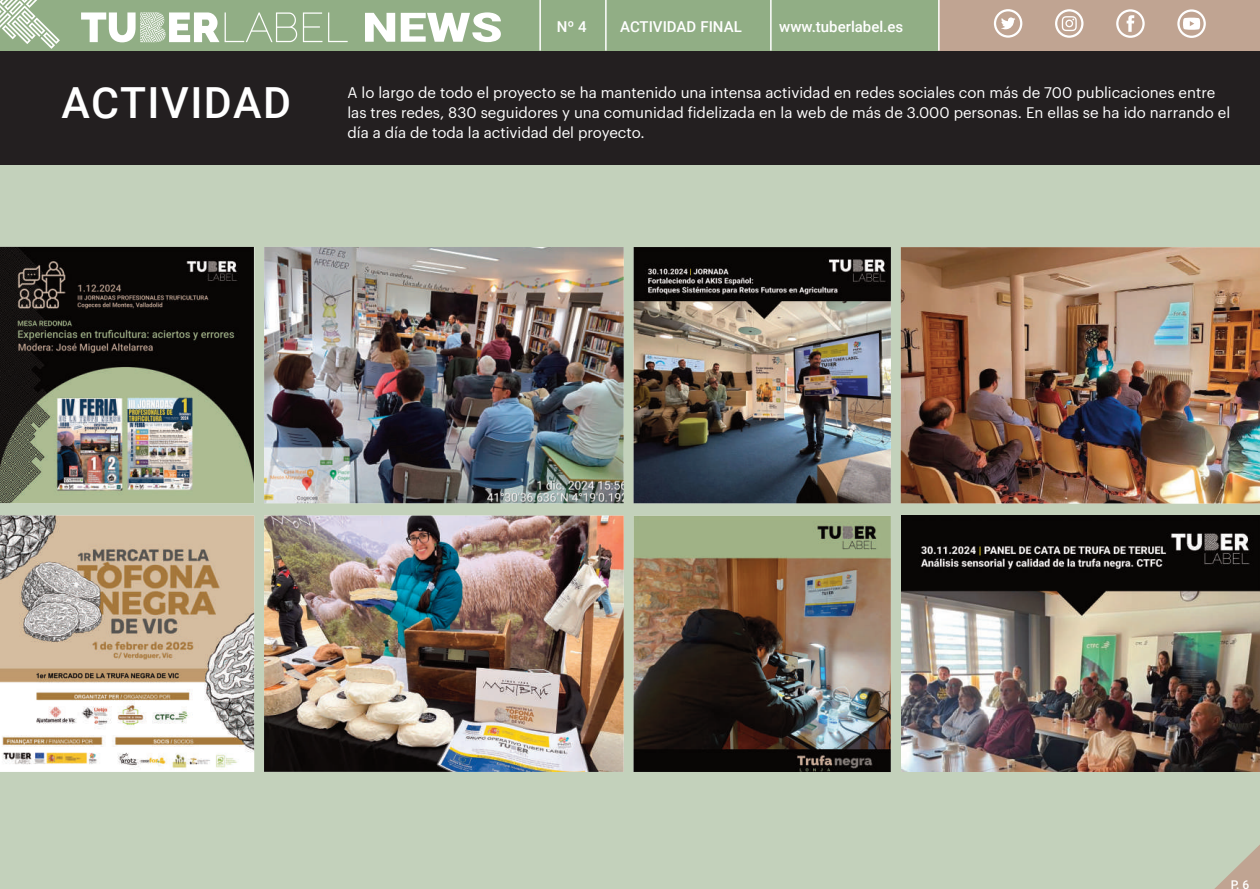
<style>
.page{position:relative;width:1260px;height:889px;background:#fff}
.page>*{position:absolute;margin:0;border:0;box-sizing:border-box;transform-origin:0 0}
.t1{font:500 42.9px "Roboto";letter-spacing:.035em;color:#fff}
.t2{font:15px/20.2px "Graphik";color:#fff}
.t3{font:500 15px "Roboto";color:#fff}
.t4{font:500 12px "Roboto";color:#fff}
</style>
<div class="page">
<div style="left:0;top:156px;width:1260px;height:732px;background:#c3d1bb"></div>
<div style="left:0;top:49px;width:1260px;height:115px;background:#231f20"></div>
<div style="left:0;top:0;width:1260px;height:51px;background:#91ae85"></div>
<div style="left:939px;top:0;width:321px;height:51px;background:#c0a492"></div>
<svg style="left:328px;top:12px;width:20px;height:30px"></svg>
<svg style="left:303px;top:12px;width:19px;height:30px"></svg>
<svg style="left:81px;top:12px;width:216px;height:30px"></svg>
<svg style="left:365px;top:13px;width:30px;height:29px"></svg>
<svg style="left:401px;top:12px;width:100px;height:30px"></svg>
<svg style="left:0;top:0;width:60px;height:49px"></svg>
<svg style="left:1177px;top:9px;width:29px;height:29px"></svg>
<svg style="left:994px;top:9px;width:28px;height:29px"></svg>
<svg style="left:1116px;top:9px;width:29px;height:29px"></svg>
<svg style="left:1055px;top:9px;width:29px;height:29px"></svg>
<hr style="left:539px;top:0;width:2px;height:51px;background:#fff">
<hr style="left:605px;top:0;width:2px;height:51px;background:#fff">
<hr style="left:770px;top:0;width:2px;height:51px;background:#fff">
<hr style="left:938px;top:0;width:2px;height:51px;background:#fff">
<img style="left:0;top:247px;width:254px;height:256px">
<img style="left:264px;top:247px;width:360px;height:256px">
<img style="left:634px;top:247px;width:257px;height:256px">
<img style="left:901px;top:247px;width:359px;height:256px">
<img style="left:0;top:515px;width:254px;height:256px">
<img style="left:264px;top:515px;width:360px;height:256px">
<img style="left:634px;top:516px;width:257px;height:255px">
<img style="left:901px;top:515px;width:359px;height:256px">
<svg style="left:1215px;top:845px;width:45px;height:43px"></svg>
<h1 class="t1" style="left:62px;top:78px;width:231px">ACTIVIDAD</h1>
<p class="t3" style="left:557px;top:18px;width:31px">Nº 4</p>
<p class="t3" style="left:620px;top:18px;width:123px">ACTIVIDAD FINAL</p>
<p class="t3" style="left:779px;top:18px;width:126px">www.tuberlabel.es</p>
<p class="t2" style="left:347px;top:83px;width:884px">A lo largo de todo el proyecto se ha mantenido una intensa actividad en redes sociales con más de 700 publicaciones entre las tres redes, 830 seguidores y una comunidad fidelizada en la web de más de 3.000 personas. En ellas se ha ido narrando el día a día de toda la actividad del proyecto.</p>
<p class="t4" style="left:1231px;top:876px;width:20px">P. 6</p>
</div>
